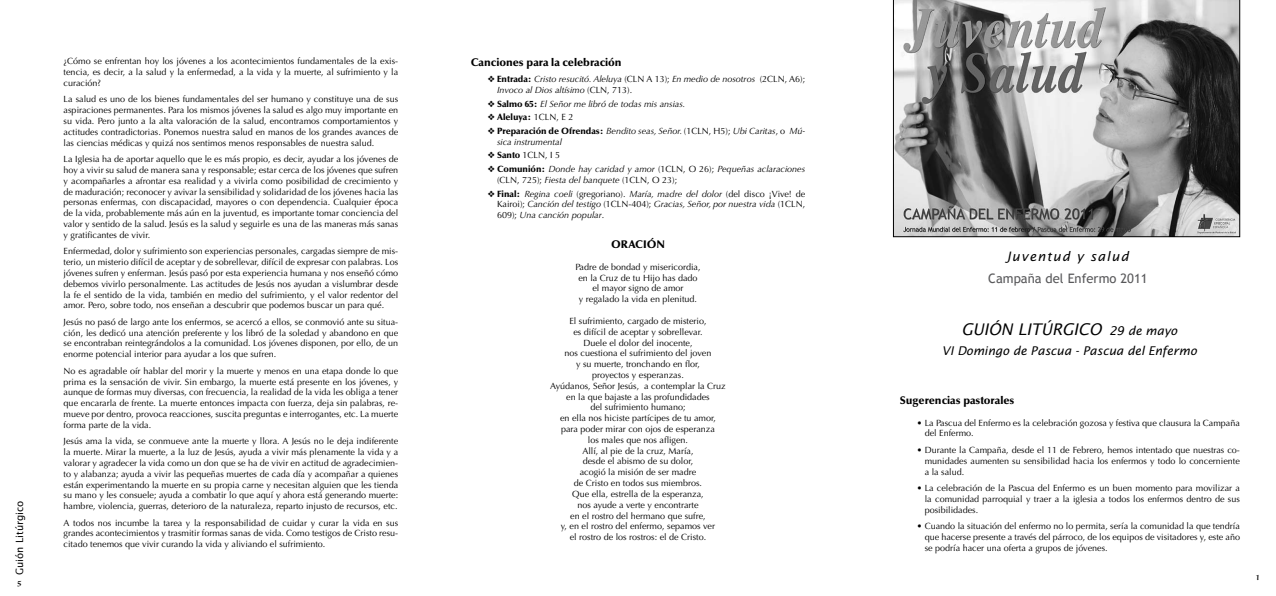
<style>
.page{position:relative;width:1276px;height:596px;background:#fff}
.page>*{position:absolute;margin:0;border:0;box-sizing:border-box;transform-origin:0 0}
.t1{font:italic 16px "Lucida Sans Std";color:#000}
.t2{font:13px "Trebuchet MS";color:#58585a}
.t3{font:italic 13px "Lucida Sans Std";letter-spacing:.09em;color:#000}
.t4{font:italic 12px "Lucida Sans Std";color:#000}
.t5{font:900 11px "Optima LT Std";color:#000}
.t6{font:10px "Lucida Sans Std";color:#000}
.t7{font:600 10px "Sanvito Pro";color:#000}
.t8{font:9px/10.8px "Optima LT Std";color:#000;text-align:justify}
.t9{font:italic 9px/10.8px "Optima LT Std";color:#000}
.t10{font:900 9px "Optima LT Std";color:#000}
.s1{font-weight:900;font-style:normal}
.s2{font-style:normal}
.s3{font-weight:400}
.s4{font-weight:900}
.s5{font-size:12px}
</style>
<div class="page">
<svg style="left:893px;top:0;width:347px;height:237px;background:#909090"></svg>
<p class="t6" style="left:14px;top:574px;width:76px;rotate:-90deg">Guión Litúrgico</p>
<p class="t7" style="left:17px;top:577px;width:6px">5</p>
<p class="t8" style="left:64px;top:56px;width:336px">¿Cómo se enfrentan hoy los jóvenes a los acontecimientos fundamentales de la exis&shy;tencia, es decir, a la salud y la enfermedad, a la vida y la muerte, al sufrimiento y la curación?</p>
<p class="t8" style="left:64px;top:94px;width:336px">La salud es uno de los bienes fundamentales del ser humano y constituye una de sus aspiraciones permanentes. Para los mismos jóvenes la salud es algo muy importante en su vida. Pero junto a la alta valoración de la salud, encontramos comportamientos y actitudes contradictorias. Ponemos nuestra salud en manos de los grandes avances de las ciencias médicas y quizá nos sentimos menos responsables de nuestra salud.</p>
<p class="t8" style="left:64px;top:154px;width:336px">La Iglesia ha de aportar aquello que le es más propio, es decir, ayudar a los jóvenes de hoy a vivir su salud de manera sana y responsable; estar cerca de los jóvenes que sufren y acompañarles a afrontar esa realidad y a vivirla como posibilidad de crecimiento y de maduración; reconocer y avivar la sensibilidad y solidaridad de los jóvenes hacia las personas enfermas, con discapacidad, mayores o con dependencia. Cualquier época de la vida, probablemente más aún en la juventud, es importante tomar conciencia del valor y sentido de la salud. Jesús es la salud y seguirle es una de las maneras más sanas y gratificantes de vivir.</p>
<p class="t8" style="left:64px;top:246px;width:336px">Enfermedad, dolor y sufrimiento son experiencias personales, cargadas siempre de mis&shy;terio, un misterio difícil de aceptar y de sobrellevar, difícil de expresar con palabras. Los jóvenes sufren y enferman. Jesús pasó por esta experiencia humana y nos enseñó cómo debemos vivirlo personalmente. Las actitudes de Jesús nos ayudan a vislumbrar desde la fe el sentido de la vida, también en medio del sufrimiento, y el valor redentor del amor. Pero, sobre todo, nos enseñan a descubrir que podemos buscar un para qué.</p>
<p class="t8" style="left:64px;top:316px;width:336px">Jesús no pasó de largo ante los enfermos, se acercó a ellos, se conmovió ante su situa&shy;ción, les dedicó una atención preferente y los libró de la soledad y abandono en que se encontraban reintegrándolos a la comunidad. Los jóvenes disponen, por ello, de un enorme potencial interior para ayudar a los que sufren.</p>
<p class="t8" style="left:64px;top:365px;width:336px">No es agradable oír hablar del morir y la muerte y menos en una etapa donde lo que prima es la sensación de vivir. Sin embargo, la muerte está presente en los jóvenes, y aunque de formas muy diversas, con frecuencia, la realidad de la vida les obliga a tener que encararla de frente. La muerte entonces impacta con fuerza, deja sin palabras, re&shy;mueve por dentro, provoca reacciones, suscita preguntas e interrogantes, etc. La muerte forma parte de la vida.</p>
<p class="t8" style="left:64px;top:435px;width:336px">Jesús ama la vida, se conmueve ante la muerte y llora. A Jesús no le deja indiferente la muerte. Mirar la muerte, a la luz de Jesús, ayuda a vivir más plenamente la vida y a valorar y agradecer la vida como un don que se ha de vivir en actitud de agradecimien&shy;to y alabanza; ayuda a vivir las pequeñas muertes de cada día y acompañar a quienes están experimentando la muerte en su propia carne y necesitan alguien que les tienda su mano y les consuele; ayuda a combatir lo que aquí y ahora está generando muerte: hambre, violencia, guerras, deterioro de la naturaleza, reparto injusto de recursos, etc.</p>
<p class="t8" style="left:64px;top:517px;width:336px">A todos nos incumbe la tarea y la responsabilidad de cuidar y curar la vida en sus grandes acontecimientos y trasmitir formas sanas de vida. Como testigos de Cristo resu&shy;citado tenemos que vivir curando la vida y aliviando el sufrimiento.</p>
<p class="t5" style="left:471px;top:55px;width:152px">Canciones para la celebración</p>
<p class="t9" style="left:497px;top:74px;width:310px;text-indent:-9px">❖ <span class="s1">Entrada:</span> Cristo resucitó. Aleluya <span class="s2">(CLN A 13);</span> En medio de nosotros <span class="s2">(2CLN, A6);<br></span>Invoco al Dios altísimo <span class="s2">(CLN, 713).</span></p>
<p class="t9" style="left:488px;top:98px;width:199px">❖ <span class="s1">Salmo 65:</span> El Señor me libró de todas mis ansias.</p>
<p class="t10" style="left:488px;top:112px;width:87px">❖ Aleluya: <span class="s3">1CLN, E 2</span></p>
<p class="t9" style="left:497px;top:125px;width:310px;text-indent:-9px">❖ <span class="s1">Preparación de Ofrendas:</span> Bendito seas, Señor. <span class="s2">(1CLN, H5);</span> Ubi Caritas<span class="s2">, o</span> Mú&shy;sica instrumental</p>
<p class="t8" style="left:488px;top:150px;width:74px">❖ <span class="s4">Santo</span> 1CLN, I 5</p>
<p class="t9" style="left:497px;top:163px;width:310px;text-indent:-9px">❖ <span class="s1">Comunión:</span> Donde hay caridad y amor <span class="s2">(1CLN, O 26);</span> Pequeñas aclaraciones <span class="s2">(CLN, 725);</span> Fiesta del banquete <span class="s2">(1CLN, O 23);</span></p>
<p class="t9" style="left:497px;top:188px;width:310px;text-align:justify;text-indent:-9px">❖ <span class="s1">Final:</span> Regina coeli <span class="s2">(gregoriano).</span> María, madre del dolor <span class="s2">(del disco ¡Vive! de Kairoi);</span> Canción del testigo <span class="s2">(1CLN-404);</span> Gracias, Señor, por nuestra vida <span class="s2">(1CLN, 609);</span> Una canción popular<span class="s2">.</span></p>
<p class="t5" style="left:611px;top:238px;width:55px">ORACIÓN</p>
<p class="t8" style="left:575px;top:261px;width:127px;text-align:center">Padre de bondad y misericordia, en la Cruz de tu Hijo has dado el mayor signo de amor<br>y regalado la vida en plenitud.</p>
<p class="t8" style="left:550px;top:315px;width:177px;text-align:center">El sufrimiento, cargado de misterio,<br>es difícil de aceptar y sobrellevar.<br>Duele el dolor del inocente,<br>nos cuestiona el sufrimiento del joven<br>y su muerte, tronchando en flor,<br>proyectos y esperanzas.<br>Ayúdanos, Señor Jesús, a contemplar la Cruz en la que bajaste a las profundidades<br>del sufrimiento humano;<br>en ella nos hiciste partícipes de tu amor,<br>para poder mirar con ojos de esperanza<br>los males que nos afligen.<br>Allí, al pie de la cruz, María,<br>desde el abismo de su dolor,<br>acogió la misión de ser madre<br>de Cristo en todos sus miembros.<br>Que ella, estrella de la esperanza,<br>nos ayude a verte y encontrarte<br>en el rostro del hermano que sufre,<br>y, en el rostro del enfermo, sepamos ver<br>el rostro de los rostros: el de Cristo.</p>
<h2 class="t3" style="left:1005px;top:248px;width:125px">Juventud y salud</h2>
<h2 class="t2" style="left:988px;top:270px;width:161px">Campaña del Enfermo 2011</h2>
<h1 class="t1" style="left:961px;top:320px;width:217px">GUIÓN LITÚRGICO <span class="s5">29 de mayo</span></h1>
<h3 class="t4" style="left:942px;top:343px;width:257px">VI Domingo de Pascua - Pascua del Enfermo</h3>
<p class="t5" style="left:900px;top:393px;width:116px">Sugerencias pastorales</p>
<p class="t8" style="left:924px;top:417px;width:317px;text-indent:-8px">• La Pascua del Enfermo es la celebración gozosa y festiva que clausura la Campaña del Enfermo.</p>
<p class="t8" style="left:924px;top:444px;width:317px;text-indent:-8px">• Durante la Campaña, desde el 11 de Febrero, hemos intentado que nuestras co&shy;munidades aumenten su sensibilidad hacia los enfermos y todo lo concerniente a la salud.</p>
<p class="t8" style="left:924px;top:482px;width:317px;text-indent:-8px">• La celebración de la Pascua del Enfermo es un buen momento para movilizar a la comunidad parroquial y traer a la iglesia a todos los enfermos dentro de sus posibilidades.</p>
<p class="t8" style="left:924px;top:520px;width:317px;text-indent:-8px">• Cuando la situación del enfermo no lo permita, sería la comunidad la que tendría que hacerse presente a través del párroco, de los equipos de visitadores y, este año se podría hacer una oferta a grupos de jóvenes.</p>
</div>
